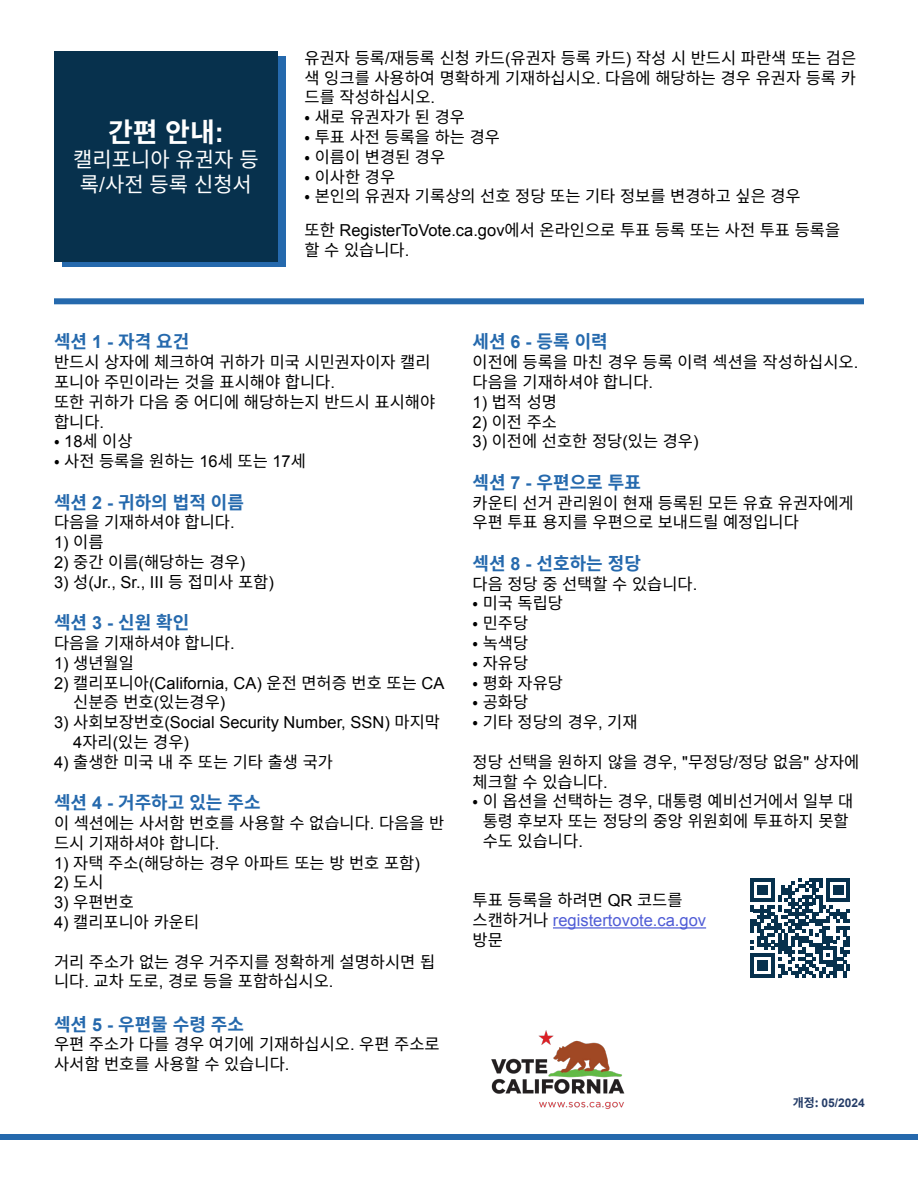
<style>
.page{position:relative;width:918px;height:1188px;background:#fff}
.page>*{position:absolute;margin:0;border:0;box-sizing:border-box;transform-origin:0 0}
.t1{font:700 27px "Noto Sans CJ Kkr";color:#fff}
.t2{font:21px/25.2px "Noto Sans CJ Kkr";color:#fff;text-align:center}
.bold{font:700 18px "Noto Sans CJ Kkr";color:#2569ad}
.v{font:16.5px/19.8px "Noto Sans CJ Kkr";color:#000}
.t3{font:16.5px/19.8px "Arial";color:#000}
.t4{font:16.5px/19.8px "Arial";color:#4f5cd6}
.bold-2{font:700 12px "Arial";color:#253d68}
.s1{font-family:"Arial"}
.s2{font-family:"Noto Sans CJ Kkr"}
.s3{font-family:"Noto Sans CJ Kkr";color:#000}
.s4{color:#000}
</style>
<div class="page">
<div style="left:62px;top:56px;width:223px;height:211px;background:#2569ad"></div>
<div style="left:54px;top:51px;width:224px;height:211px;background:#07314d"></div>
<hr style="left:553px;top:927px;width:153px;height:2px;background:#4f5cd6">
<div style="left:54px;top:298px;width:810px;height:6px;background:#2569ad"></div>
<div style="left:0;top:1134px;width:918px;height:6px;background:#2569ad"></div>
<img style="left:491px;top:1030px;width:134px;height:79px">
<svg style="left:750px;top:878px;width:100px;height:100px"></svg>
<p class="t1" style="left:108px;top:117px;width:117px">간편 안내<span class="s1">:</span></p>
<p class="t2" style="left:73px;top:147px;width:187px">캘리포니아 유권자 등 록<span class="s1">/</span>사전 등록 신청서</p>
<p class="v" style="left:305px;top:48px;width:553px;text-align:justify">유권자 등록<span class="s1">/</span>재등록 신청 카드<span class="s1">(</span>유권자 등록 카드<span class="s1">)</span> 작성 시 반드시 파란색 또는 검은 색 잉크를 사용하여 명확하게 기재하십시오<span class="s1">.</span> 다음에 해당하는 경우 유권자 등록 카 드를 작성하십시오<span class="s1">.</span></p>
<p class="v" style="left:305px;top:108px;width:162px">• 새로 유권자가 된 경우</p>
<p class="v" style="left:305px;top:127px;width:197px">• 투표 사전 등록을 하는 경우</p>
<p class="v" style="left:305px;top:147px;width:142px">• 이름이 변경된 경우</p>
<p class="v" style="left:305px;top:167px;width:92px">• 이사한 경우</p>
<p class="v" style="left:305px;top:187px;width:498px">• 본인의 유권자 기록상의 선호 정당 또는 기타 정보를 변경하고 싶은 경우</p>
<p class="v" style="left:305px;top:220px;width:537px">또한 <span class="s1">RegisterToVote.ca.gov</span>에서 온라인으로 투표 등록 또는 사전 투표 등록을 할 수 있습니다<span class="s1">.</span></p>
<p class="bold" style="left:54px;top:332px;width:137px">섹션 <span class="s1">1 -</span> 자격 요건</p>
<p class="v" style="left:54px;top:353px;width:378px">반드시 상자에 체크하여 귀하가 미국 시민권자이자 캘리 포니아 주민이라는 것을 표시해야 합니다<span class="s1">.</span></p>
<p class="v" style="left:54px;top:392px;width:383px">또한 귀하가 다음 중 어디에 해당하는지 반드시 표시해야 합니다<span class="s1">.</span></p>
<p class="v" style="left:54px;top:432px;width:80px">• <span class="s1">18</span>세 이상</p>
<p class="v" style="left:54px;top:452px;width:253px">• 사전 등록을 원하는 <span class="s1">16</span>세 또는 <span class="s1">17</span>세</p>
<p class="bold" style="left:54px;top:492px;width:192px">섹션 <span class="s1">2 -</span> 귀하의 법적 이름</p>
<p class="v" style="left:54px;top:513px;width:182px">다음을 기재하셔야 합니다<span class="s1">.</span></p>
<p class="t3" style="left:54px;top:533px;width:51px">1) <span class="s2">이름</span></p>
<p class="v" style="left:54px;top:552px;width:193px"><span class="s1">2)</span> 중간 이름<span class="s1">(</span>해당하는 경우<span class="s1">)</span></p>
<p class="t3" style="left:54px;top:572px;width:221px">3) <span class="s2">성</span>(Jr., Sr., III <span class="s2">등 접미사 포함</span>)</p>
<p class="bold" style="left:54px;top:612px;width:137px">섹션 <span class="s1">3 -</span> 신원 확인</p>
<p class="v" style="left:54px;top:633px;width:182px">다음을 기재하셔야 합니다<span class="s1">.</span></p>
<p class="v" style="left:54px;top:653px;width:81px"><span class="s1">1)</span> 생년월일</p>
<p class="v" style="left:73px;top:673px;width:373px;text-indent:-19px"><span class="s1">2)</span> 캘리포니아<span class="s1">(California, CA)</span> 운전 면허증 번호 또는 <span class="s1">CA </span>신분증 번호<span class="s1">(</span>있는경우<span class="s1">)</span></p>
<p class="t3" style="left:73px;top:713px;width:368px;text-indent:-19px">3) <span class="s2">사회보장번호</span>(Social Security Number, SSN) <span class="s2">마지막<br></span>4<span class="s2">자리</span>(<span class="s2">있는 경우</span>)</p>
<p class="v" style="left:54px;top:752px;width:281px"><span class="s1">4)</span> 출생한 미국 내 주 또는 기타 출생 국가</p>
<p class="bold" style="left:54px;top:792px;width:208px">섹션 <span class="s1">4 -</span> 거주하고 있는 주소</p>
<p class="v" style="left:54px;top:813px;width:392px">이 섹션에는 사서함 번호를 사용할 수 없습니다<span class="s1">.</span> 다음을 반 드시 기재하셔야 합니다<span class="s1">.</span></p>
<p class="v" style="left:54px;top:853px;width:367px"><span class="s1">1)</span> 자택 주소<span class="s1">(</span>해당하는 경우 아파트 또는 방 번호 포함<span class="s1">)</span></p>
<p class="t3" style="left:54px;top:873px;width:51px">2) <span class="s2">도시</span></p>
<p class="v" style="left:54px;top:893px;width:81px"><span class="s1">3)</span> 우편번호</p>
<p class="v" style="left:54px;top:912px;width:147px"><span class="s1">4)</span> 캘리포니아 카운티</p>
<p class="v" style="left:54px;top:952px;width:383px">거리 주소가 없는 경우 거주지를 정확하게 설명하시면 됩 니다<span class="s1">.</span> 교차 도로<span class="s1">,</span> 경로 등을 포함하십시오<span class="s1">.</span></p>
<p class="bold" style="left:54px;top:1014px;width:192px">섹션 <span class="s1">5 -</span> 우편물 수령 주소</p>
<p class="v" style="left:54px;top:1035px;width:387px">우편 주소가 다를 경우 여기에 기재하십시오<span class="s1">.</span> 우편 주소로 사서함 번호를 사용할 수 있습니다<span class="s1">.</span></p>
<p class="bold" style="left:472px;top:332px;width:137px">세션 <span class="s1">6 -</span> 등록 이력</p>
<p class="v" style="left:472px;top:353px;width:387px">이전에 등록을 마친 경우 등록 이력 섹션을 작성하십시오<span class="s1">. </span>다음을 기재하셔야 합니다<span class="s1">.</span></p>
<p class="v" style="left:472px;top:392px;width:86px"><span class="s1">1)</span> 법적 성명</p>
<p class="v" style="left:472px;top:412px;width:86px"><span class="s1">2)</span> 이전 주소</p>
<p class="v" style="left:472px;top:432px;width:228px"><span class="s1">3)</span> 이전에 선호한 정당<span class="s1">(</span>있는 경우<span class="s1">)</span></p>
<p class="bold" style="left:472px;top:472px;width:170px">섹션 <span class="s1">7 -</span> 우편으로 투표</p>
<p class="v" style="left:472px;top:493px;width:383px">카운티 선거 관리원이 현재 등록된 모든 유효 유권자에게</p>
<p class="v" style="left:472px;top:513px;width:328px">우편 투표 용지를 우편으로 보내드릴 예정입니다</p>
<p class="bold" style="left:472px;top:553px;width:170px">섹션 <span class="s1">8 -</span> 선호하는 정당</p>
<p class="v" style="left:472px;top:574px;width:226px">다음 정당 중 선택할 수 있습니다<span class="s1">.</span></p>
<p class="v" style="left:472px;top:594px;width:92px">• 미국 독립당</p>
<p class="v" style="left:472px;top:614px;width:57px">• 민주당</p>
<p class="v" style="left:472px;top:633px;width:57px">• 녹색당</p>
<p class="v" style="left:472px;top:653px;width:57px">• 자유당</p>
<p class="v" style="left:472px;top:673px;width:92px">• 평화 자유당</p>
<p class="v" style="left:472px;top:693px;width:57px">• 공화당</p>
<p class="v" style="left:472px;top:713px;width:167px">• 기타 정당의 경우<span class="s1">,</span> 기재</p>
<p class="v" style="left:472px;top:752px;width:388px">정당 선택을 원하지 않을 경우<span class="s1">, "</span>무정당<span class="s1">/</span>정당 없음<span class="s1">"</span> 상자에 체크할 수 있습니다<span class="s1">.</span></p>
<p class="v" style="left:483px;top:792px;width:372px;text-indent:-10px">• 이 옵션을 선택하는 경우<span class="s1">,</span> 대통령 예비선거에서 일부 대 통령 후보자 또는 정당의 중앙 위원회에 투표하지 못할 수도 있습니다<span class="s1">.</span></p>
<p class="t4" style="left:472px;top:891px;width:235px"><span class="s3">투표 등록을 하려면</span> <span class="s4">QR</span> <span class="s3">코드를 스캔하거나</span> registertovote.ca.gov <span class="s3">방문</span></p>
<p class="bold-2" style="left:793px;top:1095px;width:74px"><span class="s2">개정:</span> 05/2024</p>
</div>
